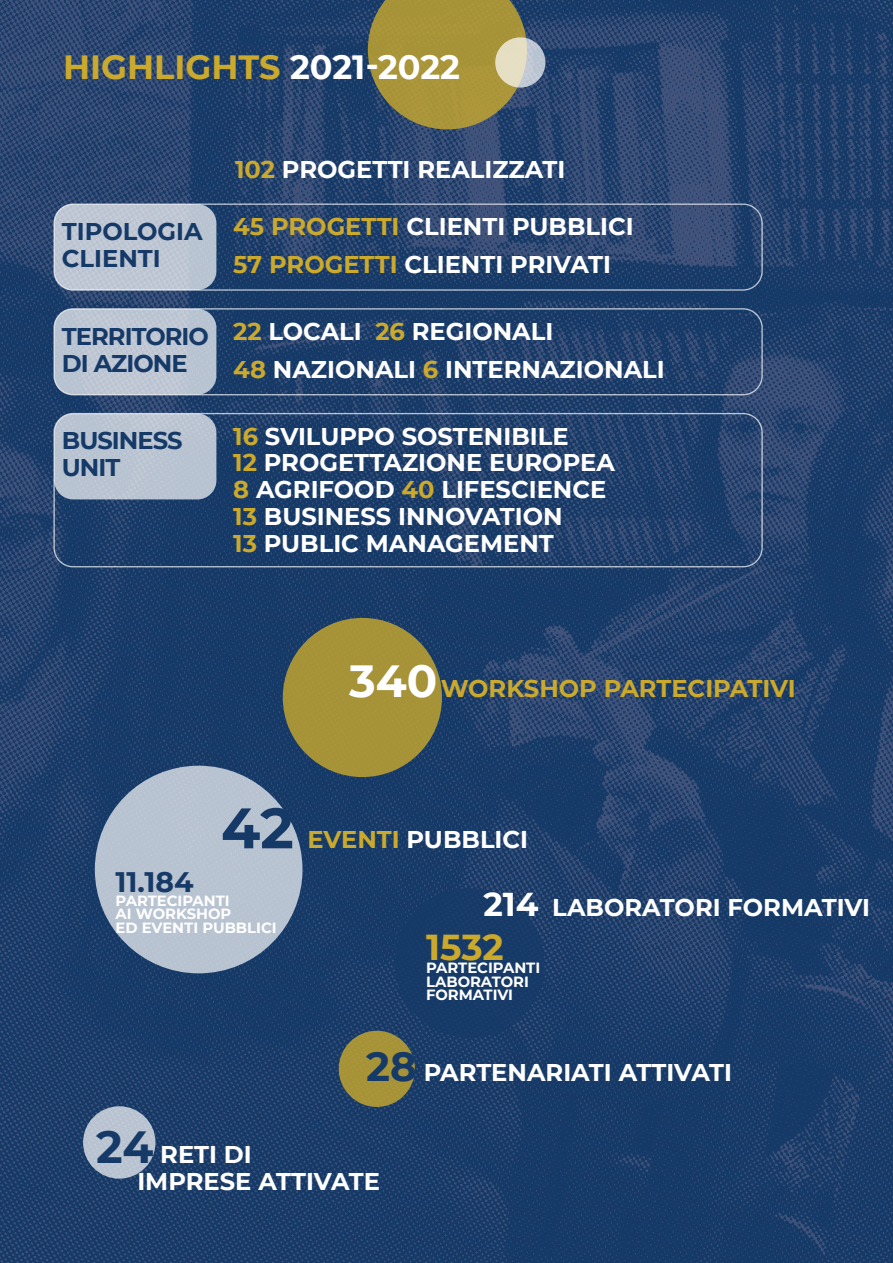
<style>
.page{position:relative;width:893px;height:1263px;background:#fff}
.page>*{position:absolute;margin:0;border:0;box-sizing:border-box;transform-origin:0 0}
.t1{font:700 57px "Montserrat";color:#163a67}
.t2{font:700 36px "Montserrat";color:#caa92c}
.t3{font:700 33.6px "Montserrat";color:#caa92c}
.t4{font:700 28.2px "Montserrat";color:#163a67}
.t5{font:700 24.15px/26.8px "Montserrat";color:#fff}
.t6{font:700 24.15px/26.8px "Montserrat";letter-spacing:-.04em;color:#163a67}
.t7{font:700 24.15px "Montserrat";color:#caa92c}
.t8{font:700 24.15px/26.8px "Montserrat";color:#163a67}
.t9{font:700 14.7px/13.5px "Montserrat";color:#fff}
.s1{color:#fff}
.s2{color:#caa92c}
.s3{font-size:45px;color:#fff}
.s4{font-size:33px}
.s5{font-size:40.5px;color:#163a67}
.s6{font-size:45px;color:#163a67}
</style>
<div class="page">
<img style="left:0;top:0;width:893px;height:1263px">
<div style="left:53px;top:203px;width:710px;height:88px;border:1px solid #fff;border-radius:19px"></div>
<svg style="left:368px;top:0;width:159px;height:129px;background:#948741"></svg>
<svg style="left:495px;top:37px;width:50px;height:51px;background:#d4d3c6"></svg>
<div style="left:54px;top:204px;width:162px;height:86px;background:#bdc6d3;border-radius:19px"></div>
<div style="left:53px;top:308px;width:710px;height:87px;border:1px solid #fff;border-radius:19px"></div>
<div style="left:54px;top:309px;width:162px;height:86px;background:#bbc5d2;border-radius:19px"></div>
<div style="left:53px;top:413px;width:710px;height:154px;border:1px solid #fff;border-radius:19px"></div>
<div style="left:54px;top:414px;width:162px;height:85px;background:#b8c3d1;border-radius:19px"></div>
<div style="left:283px;top:618px;width:159px;height:159px;background:#a69237;border-radius:50%"></div>
<div style="left:95px;top:766px;width:207px;height:207px;background:#b8c3d1;border-radius:50%"></div>
<div style="left:395px;top:888px;width:149px;height:150px;background:#163a67;border-radius:50%"></div>
<div style="left:339px;top:1031px;width:76px;height:76px;background:#a69237;border-radius:50%"></div>
<div style="left:83px;top:1106px;width:72px;height:73px;background:#b8c3d1;border-radius:50%"></div>
<h3 class="t3" style="left:63px;top:43px;width:398px">HIGHLIGHTS <span class="s1">2021-2022</span></h3>
<p class="t8" style="left:62px;top:217px;width:142px">TIPOLOGIA<br>CLIENTI</p>
<p class="t6" style="left:62px;top:321px;width:149px">TERRITORIO<br>DI AZIONE</p>
<p class="t6" style="left:62px;top:426px;width:122px">BUSINESS<br>UNIT</p>
<p class="t5" style="left:235px;top:155px;width:332px"><span class="s2">102</span> PROGETTI REALIZZATI</p>
<p class="t5" style="left:233px;top:206px;width:402px;line-height:38.1px"><span class="s2">45 PROGETTI</span> CLIENTI PUBBLICI<br><span class="s2">57 PROGETTI</span> CLIENTI PRIVATI</p>
<p class="t5" style="left:233px;top:311px;width:433px;line-height:38.1px"><span class="s2">22</span> LOCALI <span class="s2">26</span> REGIONALI<br><span class="s2">48</span> NAZIONALI <span class="s2">6</span> INTERNAZIONALI</p>
<p class="t5" style="left:233px;top:421px;width:383px"><span class="s2">16</span> SVILUPPO SOSTENIBILE<br><span class="s2">12</span> PROGETTAZIONE EUROPEA<br><span class="s2">8</span> AGRIFOOD <span class="s2">40</span> LIFESCIENCE<br><span class="s2">13</span> BUSINESS INNOVATION<br><span class="s2">13</span> PUBLIC MANAGEMENT</p>
<p class="t7" style="left:349px;top:671px;width:448px"><span class="s3">340</span> WORKSHOP PARTECIPATIVI</p>
<h1 class="t1" style="left:221px;top:787px;width:74px">42</h1>
<p class="t5" style="left:307px;top:825px;width:222px"><span class="s2">EVENTI</span> PUBBLICI</p>
<p class="t4" style="left:116px;top:862px;width:80px">11.184</p>
<p class="t9" style="left:116px;top:893px;width:163px">PARTECIPANTI<br>AI WORKSHOP<br>ED EVENTI PUBBLICI</p>
<p class="t5" style="left:483px;top:893px;width:388px"><span class="s4">214</span> LABORATORI FORMATIVI</p>
<h2 class="t2" style="left:426px;top:921px;width:79px">1532</h2>
<p class="t9" style="left:426px;top:960px;width:116px">PARTECIPANTI<br>LABORATORI<br>FORMATIVI</p>
<p class="t5" style="left:366px;top:1057px;width:367px"><span class="s5">28</span> PARTENARIATI ATTIVATI</p>
<p class="t5" style="left:137px;top:1140px;width:244px;text-indent:-41px"><span class="s6">24</span> RETI DI<br>IMPRESE ATTIVATE</p>
</div>
